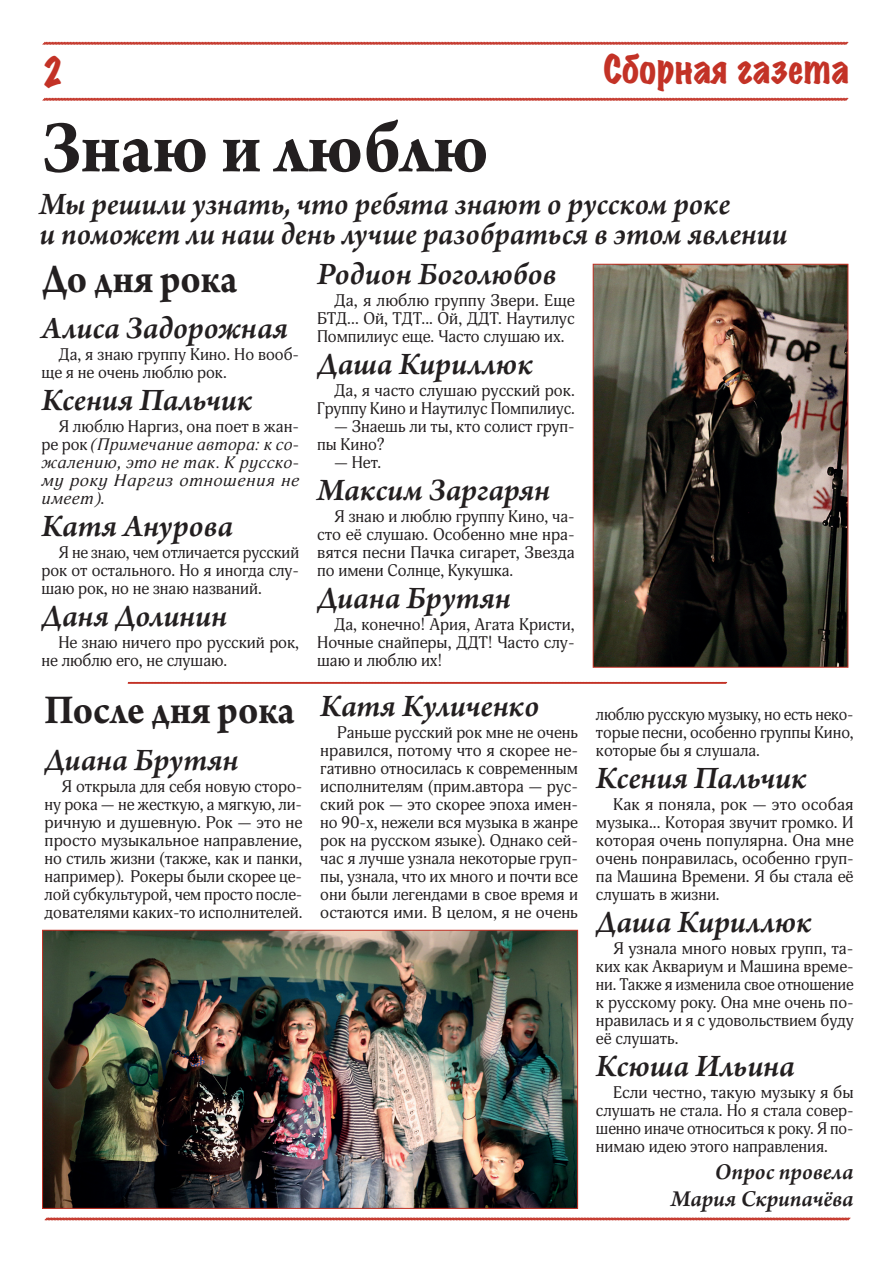
<style>
.page{position:relative;width:893px;height:1263px;background:#fff}
.page>*{position:absolute;margin:0;border:0;box-sizing:border-box;transform-origin:0 0}
.t1{font:700 78px "Arno Pro";color:#231f20;scale:.95 1}
.t2{font:700 43.5px "Arno Pro";letter-spacing:.005em;color:#231f20;scale:.9 1}
.t3{font:expanded 35.85px "Marker Felt";color:#c33226;scale:.94 1}
.t4{font:expanded 35.85px "Marker Felt";color:#c33226;scale:.87 1}
.t5{font:italic 600 33px/30px "Arno Pro";letter-spacing:-.005em;color:#231f20}
.t6{font:italic 600 24px/27px "Arno Pro";letter-spacing:-.005em;color:#231f20;text-align:right}
.t7{font:16.5px/18px "Adonis";color:#231f20;text-align:justify}
.t8{font:italic 16.5px/18px "Adonis";letter-spacing:.03em;color:#231f20;text-align:justify}
.s1{font-style:normal}
</style>
<div class="page">
<svg style="left:42px;top:41px;width:807px;height:4px;background:#d98179"></svg>
<svg style="left:42px;top:97px;width:807px;height:4px;background:#d98179"></svg>
<svg style="left:44px;top:1217px;width:807px;height:4px;background:#d98179"></svg>
<img style="left:595px;top:266px;width:251px;height:400px">
<div style="left:593px;top:264px;width:255px;height:404px;border:1px solid #c33226"></div>
<img style="left:44px;top:932px;width:532px;height:275px">
<div style="left:42px;top:930px;width:536px;height:279px;border:1px solid #c33226"></div>
<svg style="left:127px;top:682px;width:600px;height:2px"></svg>
<h3 class="t4" style="left:43px;top:46px;width:25px">2</h3>
<h3 class="t3" style="left:604px;top:43px;width:263px">Сборная газета</h3>
<h1 class="t1" style="left:42px;top:103px;width:471px">Знаю и люблю</h1>
<h3 class="t5" style="left:39px;top:191px;width:750px">Мы решили узнать, что ребята знают о русском роке<br>и поможет ли наш день лучше разобраться в этом явлении</h3>
<h2 class="t2" style="left:41px;top:254px;width:219px">До дня рока</h2>
<h3 class="t5" style="left:41px;top:314px;width:248px">Алиса Задорожная</h3>
<p class="t7" style="left:41px;top:346px;width:259px;text-indent:17px">Да, я знаю группу Кино. Но вооб&shy;ще я не очень люблю рок.</p>
<h3 class="t5" style="left:41px;top:386px;width:212px">Ксения Пальчик</h3>
<p class="t8" style="left:41px;top:418px;width:259px;text-indent:17px"><span class="s1">Я люблю Наргиз, она поет в жан&shy;ре рок</span> (Примечание автора: к со&shy;жалению, это не так. К русско&shy;му року Наргиз отношения не имеет)<span class="s1">.</span></p>
<h3 class="t5" style="left:41px;top:512px;width:193px">Катя Анурова</h3>
<p class="t7" style="left:41px;top:544px;width:259px;text-indent:17px">Я не знаю, чем отличается русский рок от остального. Но я иногда слу&shy;шаю рок, но не знаю названий.</p>
<h3 class="t5" style="left:41px;top:602px;width:187px">Даня Долинин</h3>
<p class="t7" style="left:41px;top:634px;width:259px;text-indent:17px">Не знаю ничего про русский рок, не люблю его, не слушаю.</p>
<h2 class="t2" style="left:45px;top:685px;width:280px">После дня рока</h2>
<h3 class="t5" style="left:45px;top:746px;width:195px">Диана Брутян</h3>
<p class="t7" style="left:45px;top:778px;width:259px;text-indent:17px">Я открыла для себя новую сторо&shy;ну рока — не жесткую, а мягкую, ли&shy;ричную и душевную. Рок — это не просто музыкальное направление, но стиль жизни (также, как и панки, например). Рокеры были скорее це&shy;лой субкультурой, чем просто после&shy;дователями каких-то исполнителей.</p>
<h3 class="t5" style="left:317px;top:260px;width:241px">Родион Боголюбов</h3>
<p class="t7" style="left:317px;top:292px;width:259px;text-indent:17px">Да, я люблю группу Звери. Еще БТД... Ой, ТДТ... Ой, ДДТ. Наутилус Помпилиус еще. Часто слушаю их.</p>
<h3 class="t5" style="left:317px;top:350px;width:217px">Даша Кириллюк</h3>
<p class="t7" style="left:317px;top:382px;width:259px;text-align:right">Да, я часто слушаю русский рок.<br>Группу Кино и Наутилус Помпилиус.</p>
<p class="t7" style="left:317px;top:418px;width:259px;text-indent:17px">— Знаешь ли ты, кто солист груп&shy;пы Кино?</p>
<p class="t7" style="left:334px;top:454px;width:48px">— Нет.</p>
<h3 class="t5" style="left:317px;top:476px;width:235px">Максим Заргарян</h3>
<p class="t7" style="left:317px;top:508px;width:259px;text-indent:17px">Я знаю и люблю группу Кино, ча&shy;сто её слушаю. Особенно мне нра&shy;вятся песни Пачка сигарет, Звезда по имени Солнце, Кукушка.</p>
<h3 class="t5" style="left:317px;top:584px;width:195px">Диана Брутян</h3>
<p class="t7" style="left:317px;top:616px;width:259px;text-indent:17px">Да, конечно! Ария, Агата Кристи, Ночные снайперы, ДДТ! Часто слу&shy;шаю и люблю их!</p>
<h3 class="t5" style="left:320px;top:692px;width:221px">Катя Куличенко</h3>
<p class="t7" style="left:320px;top:724px;width:259px;text-indent:17px">Раньше русский рок мне не очень нравился, потому что я скорее не&shy;гативно относилась к современным исполнителям (прим.автора — рус&shy;ский рок — это скорее эпоха имен&shy;но 90-х, нежели вся музыка в жанре рок на русском языке). Однако сей&shy;час я лучше узнала некоторые груп&shy;пы, узнала, что их много и почти все они были легендами в свое время и остаются ими. В целом, я не очень</p>
<p class="t7" style="left:596px;top:706px;width:259px">люблю русскую музыку, но есть неко&shy;торые песни, особенно группы Кино, которые бы я слушала.</p>
<h3 class="t5" style="left:596px;top:764px;width:212px">Ксения Пальчик</h3>
<p class="t7" style="left:596px;top:796px;width:259px;text-indent:17px">Как я поняла, рок — это особая музыка... Которая звучит громко. И которая очень популярна. Она мне очень понравилась, особенно груп&shy;па Машина Времени. Я бы стала её слушать в жизни.</p>
<h3 class="t5" style="left:596px;top:908px;width:217px">Даша Кириллюк</h3>
<p class="t7" style="left:596px;top:940px;width:259px;text-indent:17px">Я узнала много новых групп, та&shy;ких как Аквариум и Машина време&shy;ни. Также я изменила свое отношение к русскому року. Она мне очень по&shy;нравилась и я с удовольствием буду её слушать.</p>
<h3 class="t5" style="left:596px;top:1052px;width:201px">Ксюша Ильина</h3>
<p class="t7" style="left:596px;top:1084px;width:259px;text-indent:17px">Если честно, такую музыку я бы слушать не стала. Но я стала совер&shy;шенно иначе относиться к року. Я по&shy;нимаю идею этого направления.</p>
<h3 class="t6" style="left:671px;top:1159px;width:184px">Опрос провела<br>Мария Скрипачёва</h3>
</div>
